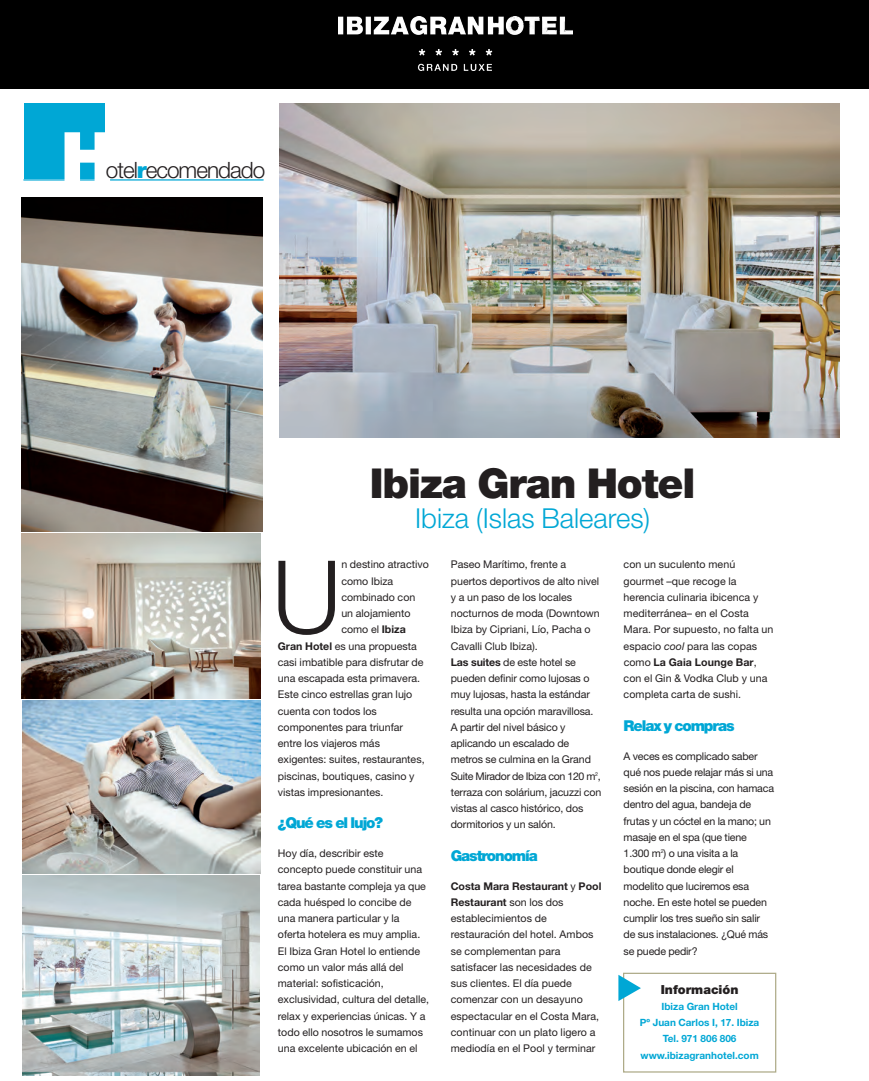
<style>
.page{position:relative;width:869px;height:1081px;background:#fff}
.page>*{position:absolute;margin:0;border:0;box-sizing:border-box;transform-origin:0 0}
.t1{font:300 101.62px "Helvetica Neue";color:#231f20}
.t2{font:900 70.38px "Helvetica Neue";color:#fff}
.t3{font:900 41.25px "Helvetica Neue";letter-spacing:-.025em;color:#231f20}
.t4{font:300 27.5px "Helvetica Neue";color:#00a7d5}
.t5{font:300 22.5px "Helvetica Neue";letter-spacing:-.045em;color:#231f20}
.t6{font:900 15px "Helvetica Neue";letter-spacing:-.075em;color:#00a7d5}
.t7{font:900 12.5px "Helvetica Neue";color:#231f20}
.t8{font:10.62px/16.2px "Helvetica Neue";color:#231f20}
.t9{font:700 10px/16.2px "Helvetica Neue";color:#00a7d5;text-align:center}
.s1{font-weight:900;color:#00a7d5}
.s2{font-weight:700}
.s3{font-style:italic}
</style>
<div class="page">
<div style="left:622px;top:972px;width:154px;height:100px;border:1px solid #aeab88"></div>
<div style="left:24px;top:103px;width:80px;height:76px;background:#00a7d5"></div>
<hr style="left:23px;top:179px;width:240px;height:2px;background:#00a7d5">
<svg style="left:618px;top:975px;width:22px;height:26px"></svg>
<img style="left:22px;top:534px;width:238px;height:164px">
<img style="left:23px;top:700px;width:237px;height:174px">
<img style="left:22px;top:876px;width:238px;height:199px">
<img style="left:22px;top:197px;width:241px;height:335px">
<img style="left:279px;top:104px;width:560px;height:334px">
<div style="left:0;top:0;width:867px;height:89px;background:#000"></div>
<img style="left:338px;top:16px;width:234px;height:54px">
<h2 class="t2" style="left:60px;top:132px;width:55px">H</h2>
<h3 class="t5" style="left:106px;top:162px;width:161px">otel<span class="s1">r</span>ecomendado</h3>
<h3 class="t3" style="left:370px;top:468px;width:327px">Ibiza Gran Hotel</h3>
<h3 class="t4" style="left:415px;top:508px;width:236px">Ibiza (Islas Baleares)</h3>
<h1 class="t1" style="left:272px;top:560px;width:71px">U</h1>
<p class="t8" style="left:341px;top:557px;width:89px">n destino atractivo</p>
<p class="t8" style="left:341px;top:573px;width:53px">como Ibiza</p>
<p class="t8" style="left:341px;top:590px;width:75px">combinado con</p>
<p class="t8" style="left:341px;top:606px;width:71px">un alojamiento</p>
<p class="t8" style="left:341px;top:622px;width:66px">como el <span class="s2">Ibiza</span></p>
<p class="t8" style="left:278px;top:638px;width:140px"><span class="s2">Gran Hotel</span> es una propuesta</p>
<p class="t8" style="left:278px;top:655px;width:147px">casi imbatible para disfrutar de</p>
<p class="t8" style="left:278px;top:671px;width:144px">una escapada esta primavera.</p>
<p class="t8" style="left:278px;top:687px;width:136px">Este cinco estrellas gran lujo</p>
<p class="t8" style="left:278px;top:703px;width:100px">cuenta con todos los</p>
<p class="t8" style="left:278px;top:720px;width:127px">componentes para triunfar</p>
<p class="t8" style="left:278px;top:736px;width:104px">entre los viajeros más</p>
<p class="t8" style="left:278px;top:752px;width:148px">exigentes: suites, restaurantes,</p>
<p class="t8" style="left:278px;top:768px;width:138px">piscinas, boutiques, casino y</p>
<p class="t8" style="left:278px;top:785px;width:107px">vistas impresionantes.</p>
<h3 class="t6" style="left:278px;top:817px;width:107px">¿Qué es el lujo?</h3>
<p class="t8" style="left:278px;top:846px;width:152px">Hoy día, describir este concepto puede constituir una tarea bastante compleja ya que cada huésped lo concibe de una manera particular y la oferta hotelera es muy amplia.<br>El Ibiza Gran Hotel lo entiende como un valor más allá del material: sofisticación, exclusividad, cultura del detalle, relax y experiencias únicas. Y a todo ello nosotros le sumamos una excelente ubicación en el</p>
<p class="t8" style="left:450px;top:557px;width:152px">Paseo Marítimo, frente a puertos deportivos de alto nivel y a un paso de los locales nocturnos de moda (Downtown<br>Ibiza by Cipriani, Lío, Pacha o<br>Cavalli Club Ibiza).<br><span class="s2">Las suites</span> de este hotel se pueden definir como lujosas o muy lujosas, hasta la estándar resulta una opción maravillosa.<br>A partir del nivel básico y aplicando un escalado de metros se culmina en la Grand<br>Suite Mirador de Ibiza con 120 m<sup>2</sup>, terraza con solárium, jacuzzi con vistas al casco histórico, dos dormitorios y un salón.</p>
<h3 class="t6" style="left:450px;top:850px;width:88px">Gastronomía</h3>
<p class="t8" style="left:450px;top:878px;width:152px"><span class="s2">Costa Mara Restaurant</span> y <span class="s2">Pool<br>Restaurant</span> son los dos establecimientos de restauración del hotel. Ambos se complementan para satisfacer las necesidades de sus clientes. El día puede comenzar con un desayuno espectacular en el Costa Mara, continuar con un plato ligero a mediodía en el Pool y terminar</p>
<p class="t8" style="left:623px;top:557px;width:151px">con un suculento menú gourmet –que recoge la herencia culinaria ibicenca y mediterránea– en el Costa<br>Mara. Por supuesto, no falta un espacio <span class="s3">cool</span> para las copas como <span class="s2">La Gaia Lounge Bar</span>, con el Gin &amp; Vodka Club y una completa carta de sushi.</p>
<h3 class="t6" style="left:623px;top:720px;width:112px">Relax y compras</h3>
<p class="t8" style="left:623px;top:748px;width:152px">A veces es complicado saber qué nos puede relajar más si una sesión en la piscina, con hamaca dentro del agua, bandeja de frutas y un cóctel en la mano; un masaje en el spa (que tiene<br>1.300 m<sup>2</sup>) o una visita a la boutique donde elegir el modelito que luciremos esa noche. En este hotel se pueden cumplir los tres sueño sin salir de sus instalaciones. ¿Qué más se puede pedir?</p>
<p class="t7" style="left:660px;top:984px;width:79px">Información</p>
<p class="t9" style="left:639px;top:999px;width:121px">Ibiza Gran Hotel<br>Pº Juan Carlos I, 17. Ibiza<br>Tel. 971 806 806 www.ibizagranhotel.com</p>
</div>
